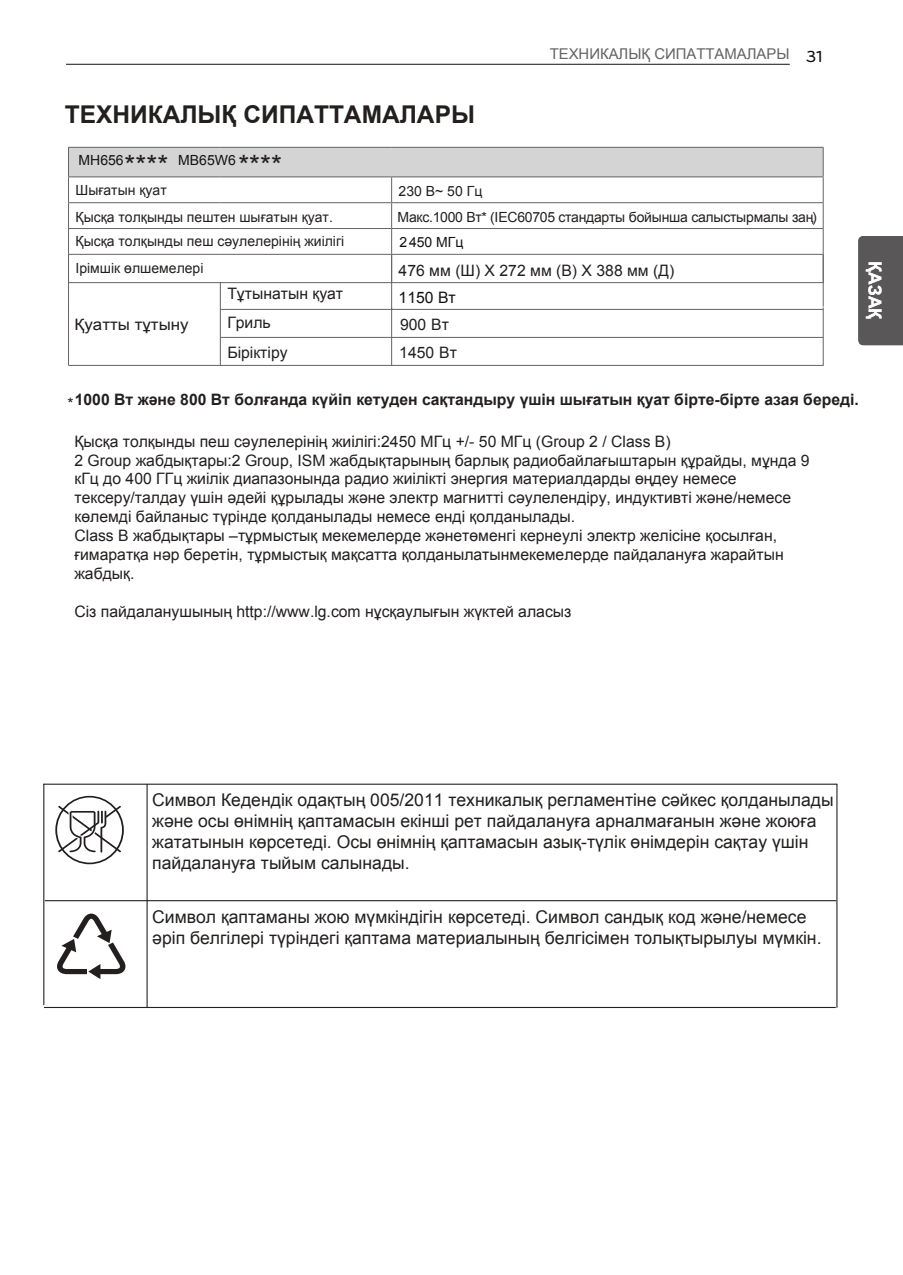
<style>
.page{position:relative;width:903px;height:1275px;background:#fff}
.page>*{position:absolute;margin:0;border:0;box-sizing:border-box;transform-origin:0 0}
.t1{font:28px "Arial";color:#241f1f}
.t2{font:700 24.5px "Arial";color:#241f1f}
.t3{font:17.5px/21px "Arial";color:#241f1f}
.t4{font:700 17.5px "Arial";color:#fff}
.t5{font:500 16.62px "Bryant LG";color:#111212}
.t6{font:15.75px/18.9px "Arial";color:#241f1f}
.t7{font:700 15.75px "Arial";color:#241f1f}
.t8{font:15.75px "Arial";color:#241f1f;scale:1.07 1}
.t9{font:15.75px "Arial";color:#111212}
.t10{font:14.88px "Arial";color:#656365}
.t11{font:14px/26.8px "Arial";color:#241f1f}
.t12{font:14px/25.9px "Arial";letter-spacing:-.02em;color:#241f1f}
.t13{font:14px "Arial";color:#111212}
.s1{font-weight:400}
</style>
<div class="page">
<hr style="left:66px;top:64px;width:724px;height:1px;background:#111212">
<hr style="left:69px;top:365px;width:755px;height:1px;background:#656365">
<hr style="left:220px;top:337px;width:603px;height:1px;background:#656365">
<hr style="left:220px;top:282px;width:1px;height:83px;background:#656365">
<hr style="left:391px;top:307px;width:1px;height:58px;background:#656365">
<hr style="left:823px;top:307px;width:1px;height:58px;background:#656365">
<hr style="left:220px;top:309px;width:603px;height:1px;background:#656365">
<hr style="left:391px;top:254px;width:1px;height:56px;background:#656365">
<hr style="left:823px;top:254px;width:1px;height:53px;background:#656365">
<hr style="left:68px;top:254px;width:1px;height:56px;background:#656365">
<hr style="left:68px;top:307px;width:1px;height:58px;background:#656365">
<div style="left:69px;top:147px;width:754px;height:30px;background:#d5d4d5"></div>
<hr style="left:68px;top:147px;width:152px;height:1px;background:#656365">
<hr style="left:220px;top:147px;width:172px;height:1px;background:#656365">
<hr style="left:392px;top:147px;width:432px;height:1px;background:#656365">
<hr style="left:68px;top:176px;width:152px;height:1px;background:#656365">
<hr style="left:220px;top:176px;width:172px;height:1px;background:#656365">
<hr style="left:392px;top:176px;width:432px;height:1px;background:#656365">
<hr style="left:68px;top:202px;width:152px;height:1px;background:#656365">
<hr style="left:220px;top:202px;width:172px;height:1px;background:#656365">
<hr style="left:392px;top:202px;width:432px;height:1px;background:#656365">
<hr style="left:68px;top:228px;width:152px;height:1px;background:#656365">
<hr style="left:220px;top:228px;width:172px;height:1px;background:#656365">
<hr style="left:392px;top:228px;width:432px;height:1px;background:#656365">
<hr style="left:68px;top:254px;width:152px;height:1px;background:#656365">
<svg style="left:68px;top:148px;width:1px;height:106px"></svg>
<hr style="left:220px;top:254px;width:172px;height:1px;background:#656365">
<hr style="left:392px;top:254px;width:432px;height:1px;background:#656365">
<svg style="left:391px;top:177px;width:1px;height:78px"></svg>
<svg style="left:823px;top:148px;width:1px;height:134px"></svg>
<hr style="left:68px;top:282px;width:324px;height:1px;background:#656365">
<hr style="left:391px;top:282px;width:433px;height:1px;background:#656365">
<svg style="left:55px;top:796px;width:69px;height:68px"></svg>
<svg style="left:57px;top:914px;width:69px;height:65px"></svg>
<hr style="left:45px;top:900px;width:791px;height:1px;background:#241f1f">
<hr style="left:43px;top:784px;width:794px;height:1px;background:#241f1f">
<hr style="left:43px;top:784px;width:1px;height:221px;background:#241f1f">
<hr style="left:147px;top:784px;width:1px;height:224px;background:#241f1f">
<hr style="left:44px;top:1007px;width:792px;height:1px;background:#241f1f">
<hr style="left:836px;top:784px;width:1px;height:224px;background:#241f1f">
<div style="left:858px;top:236px;width:45px;height:109px;background:#5a5758"></div>
<p class="t10" style="left:550px;top:44px;width:241px">ТЕХНИКАЛЫҚ СИПАТТАМАЛАРЫ</p>
<p class="t5" style="left:806px;top:46px;width:19px">31</p>
<h2 class="t2" style="left:65px;top:98px;width:412px">ТЕХНИКАЛЫҚ СИПАТТАМАЛАРЫ</h2>
<h1 class="t1" style="left:125px;top:147px;width:45px">****</h1>
<h1 class="t1" style="left:238px;top:147px;width:45px">****</h1>
<p class="t13" style="left:79px;top:151px;width:47px">MH656</p>
<p class="t13" style="left:178px;top:151px;width:59px">MB65W6</p>
<p class="t11" style="left:76px;top:177px;width:259px">Шығатын қуат<br>Қысқа толқынды пештен шығатын қуат.</p>
<p class="t11" style="left:76px;top:227px;width:270px;line-height:27.8px">Қысқа толқынды пеш сəулелерінің жиілігі<br>Iрімшік өлшемелері</p>
<p class="t8" style="left:75px;top:314px;width:108px">Қуатты тұтыну</p>
<p class="t6" style="left:227px;top:279px;width:117px;line-height:29.1px">Тұтынатын қуат<br>Гриль</p>
<p class="t12" style="left:398px;top:178px;width:421px">230 В~ 50 Гц<br>Макс.1000 Вт* (IEC60705 стандарты бойынша салыстырмалы заң)</p>
<p class="t13" style="left:399px;top:233px;width:66px">2 450 МГц</p>
<p class="t6" style="left:399px;top:261px;width:277px">476 мм (Ш) X 272 мм (В) X 388 мм (Д)</p>
<p class="t9" style="left:399px;top:287px;width:59px">1150 Вт</p>
<p class="t6" style="left:400px;top:315px;width:50px">900 Вт</p>
<p class="t6" style="left:227px;top:343px;width:62px">Біріктіру</p>
<p class="t6" style="left:399px;top:343px;width:59px">1450 Вт</p>
<p class="t4" style="left:886px;top:261px;width:59px;rotate:90deg">ҚАЗАҚ</p>
<p class="t7" style="left:67px;top:389px;width:793px"><span class="s1">*</span>1000 Вт жəне 800 Вт болғанда күйіп кетуден сақтандыру үшін шығатын қуат бірте-бірте азая береді.</p>
<p class="t6" style="left:74px;top:432px;width:737px">Қысқа толқынды пеш сəулелерінің жиілігі:2450 МГц +/- 50 МГц (Group 2 / Class B)<br>2 Group жабдықтары:2 Group, ISM жабдықтарының барлық радиобайлағыштарын құрайды, мұнда 9 кГц до 400 ГГц жиілік диапазонында радио жиілікті энергия материалдарды өңдеу немесе тексеру/талдау үшін əдейі құрылады жəне электр магнитті сəулелендіру, индуктивті жəне/немесе көлемді байланыс түрінде қолданылады немесе енді қолданылады.<br>Class B жабдықтары –тұрмыстық мекемелерде жəнетөменгі кернеулі электр желісіне қосылған, ғимаратқа нəр беретін, тұрмыстық мақсатта қолданылатынмекемелерде пайдалануға жарайтын жабдық.</p>
<p class="t6" style="left:74px;top:602px;width:498px">Сіз пайдаланушының http://www.lg.com нұсқаулығын жүктей аласыз</p>
<p class="t3" style="left:152px;top:789px;width:683px">Символ Кедендік одақтың 005/2011 техникалық регламентіне сəйкес қолданылады жəне осы өнімнің қаптамасын екінші рет пайдалануға арналмағанын жəне жоюға жататынын көрсетеді. Осы өнімнің қаптамасын азық-түлік өнімдерін сақтау үшін пайдалануға тыйым салынады.</p>
<p class="t3" style="left:152px;top:906px;width:671px">Символ қаптаманы жою мүмкіндігін көрсетеді. Символ сандық код жəне/немесе əріп белгілері түріндегі қаптама материалының белгісімен толықтырылуы мүмкін.</p>
</div>
